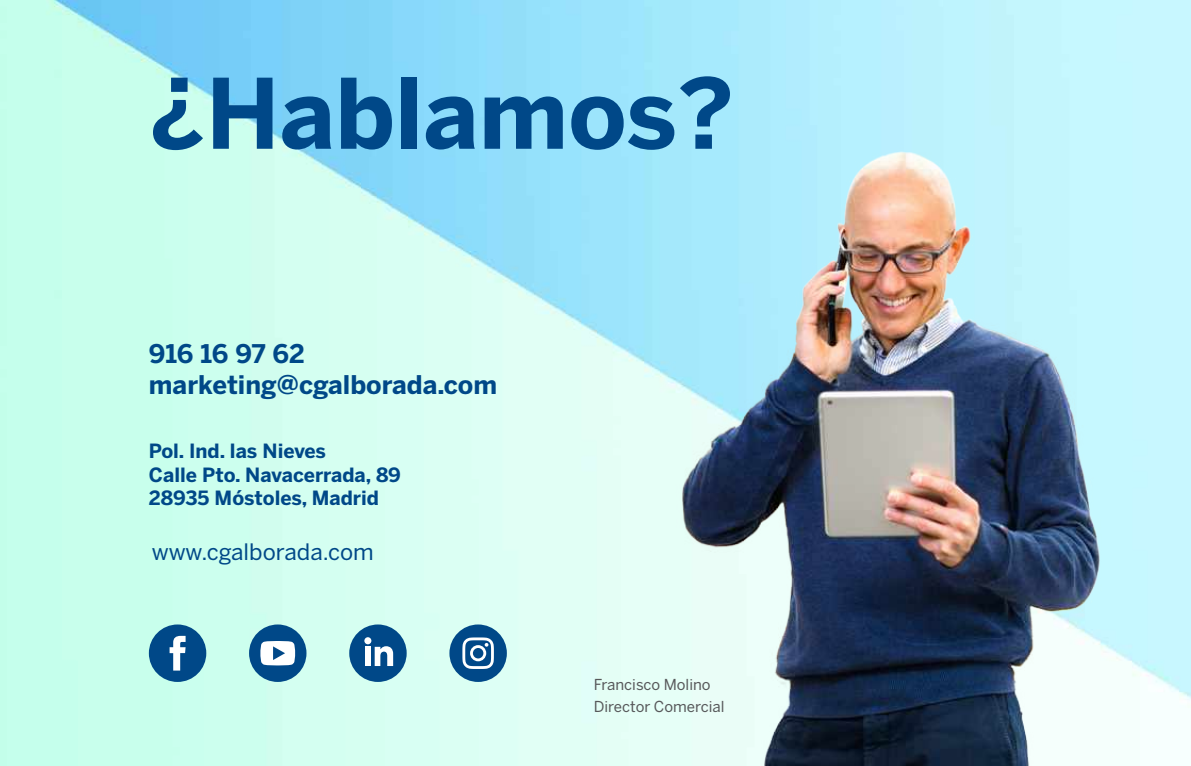
<style>
.page{position:relative;width:1191px;height:766px;background:#fff}
.page>*{position:absolute;margin:0;border:0;box-sizing:border-box;transform-origin:0 0}
.t1{font:700 96px "Benton Sans";color:#004888}
.t2{font:700 25.5px "Benton Sans";color:#004888}
.t3{font:22.5px "Benton Sans";color:#004888}
.t4{font:700 19.5px/23.4px "Benton Sans";color:#004888}
.t5{font:15px/22.2px "Benton Sans";color:#57585a}
</style>
<div class="page">
<img style="left:0;top:0;width:1191px;height:765px">
<img style="left:567px;top:52px;width:585px;height:713px">
<div style="left:149px;top:624px;width:57px;height:57px;background:#004888;border-radius:29px"></div>
<svg style="left:170px;top:635px;width:16px;height:35px"></svg>
<div style="left:249px;top:624px;width:57px;height:57px;background:#004888;border-radius:29px"></div>
<svg style="left:260px;top:641px;width:35px;height:24px"></svg>
<div style="left:349px;top:624px;width:58px;height:57px;background:#004888;border-radius:29px"></div>
<div style="left:365px;top:646px;width:6px;height:19px;background:#fff"></div>
<div style="left:364px;top:637px;width:7px;height:7px;background:#fff;border-radius:50%"></div>
<svg style="left:375px;top:646px;width:18px;height:19px"></svg>
<div style="left:449px;top:624px;width:58px;height:57px;background:#004888;border-radius:29px"></div>
<svg style="left:462px;top:637px;width:32px;height:31px"></svg>
<h1 class="t1" style="left:149px;top:56px;width:587px">¿Hablamos?</h1>
<h2 class="t2" style="left:149px;top:339px;width:157px">916 16 97 62</h2>
<h2 class="t2" style="left:149px;top:369px;width:350px">marketing@cgalborada.com</h2>
<p class="t4" style="left:149px;top:439px;width:254px">Pol. Ind. las Nieves<br>Calle Pto. Navacerrada, 89<br>28935 Móstoles, Madrid</p>
<p class="t3" style="left:152px;top:538px;width:224px">www.cgalborada.com</p>
<p class="t5" style="left:594px;top:672px;width:132px">Francisco Molino<br>Director Comercial</p>
</div>
